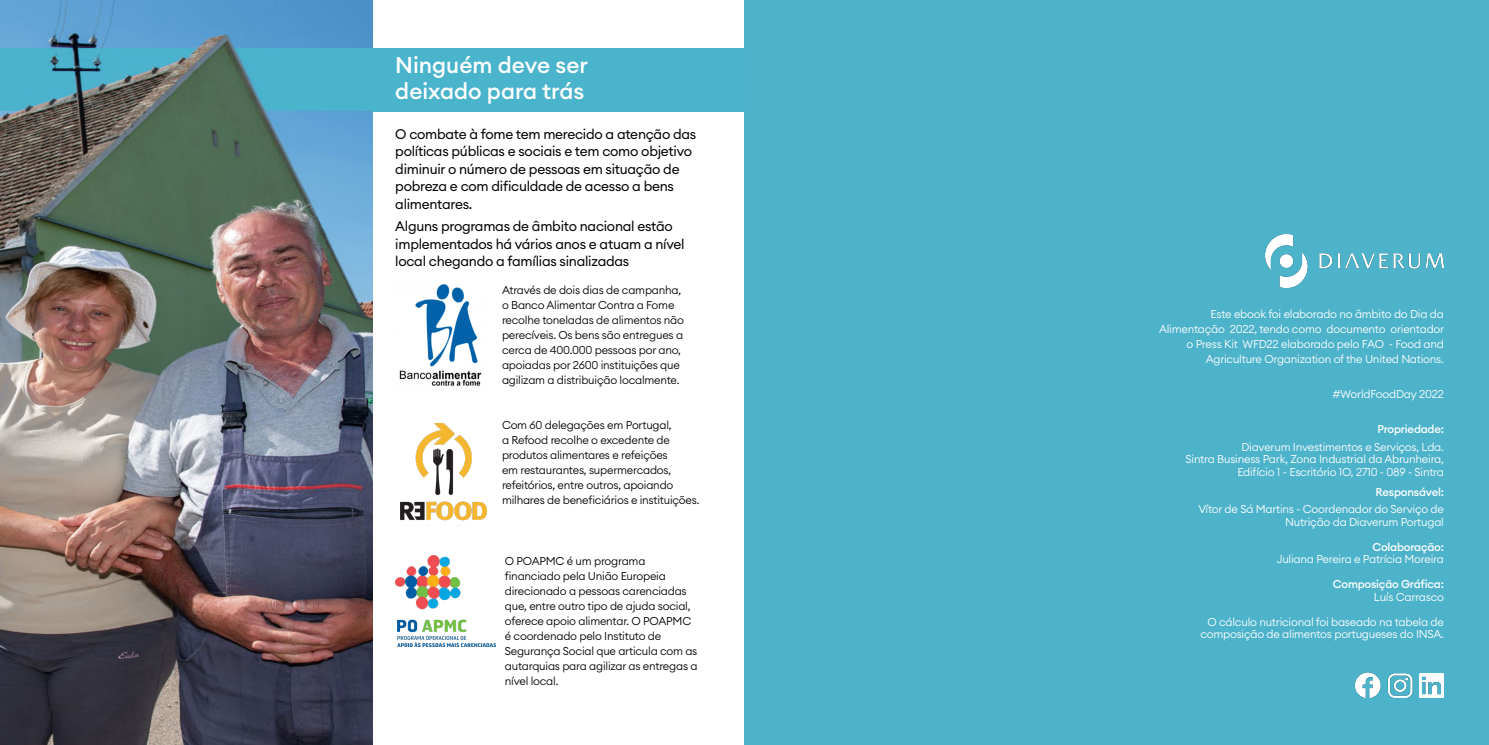
<style>
.page{position:relative;width:1489px;height:745px;background:#fff}
.page>*{position:absolute;margin:0;border:0;box-sizing:border-box;transform-origin:0 0}
.t1{font:500 22.5px/26.2px "Euclid Circular A";color:#fff}
.t2{font:13.75px/17.5px "Euclid Circular A";letter-spacing:-.02em;color:#000}
.t3{font:300 11.25px/15px "Euclid Circular A";letter-spacing:-.02em;color:#000}
.t4{font:300 11.25px/15px "Euclid Circular A";letter-spacing:-.02em;color:#fff;text-align:right}
.t5{font:500 11.25px "Euclid Circular A";letter-spacing:-.02em;color:#fff}
</style>
<div class="page">
<div style="left:744px;top:0;width:744px;height:744px;background:#4db3ca"></div>
<img style="left:0;top:0;width:372px;height:744px">
<div style="left:372px;top:48px;width:372px;height:63px;background:#4ab4cc"></div>
<img style="left:399px;top:284px;width:83px;height:102px">
<img style="left:415px;top:423px;width:57px;height:63px">
<img style="left:400px;top:486px;width:88px;height:35px">
<img style="left:395px;top:555px;width:66px;height:53px">
<img style="left:397px;top:608px;width:99px;height:38px">
<img style="left:1354px;top:672px;width:27px;height:27px">
<img style="left:1387px;top:673px;width:26px;height:25px">
<img style="left:1419px;top:673px;width:24px;height:24px">
<img style="left:1265px;top:234px;width:178px;height:53px">
<p class="t1" style="left:395px;top:52px;width:194px">Ninguém deve ser deixado para trás</p>
<p class="t2" style="left:395px;top:125px;width:302px">O combate à fome tem merecido a atenção das políticas públicas e sociais e tem como objetivo diminuir o número de pessoas em situação de pobreza e com dificuldade de acesso a bens alimentares.</p>
<p class="t2" style="left:395px;top:217px;width:291px">Alguns programas de âmbito nacional estão implementados há vários anos e atuam a nível local chegando a famílias sinalizadas</p>
<p class="t3" style="left:502px;top:282px;width:183px">Através de dois dias de campanha, o Banco Alimentar Contra a Fome recolhe toneladas de alimentos não perecíveis. Os bens são entregues a cerca de 400.000 pessoas por ano, apoiadas por 2600 instituições que agilizam a distribuição localmente.</p>
<p class="t3" style="left:502px;top:417px;width:199px">Com 60 delegações em Portugal,<br>a Refood recolhe o excedente de produtos alimentares e refeições<br>em restaurantes, supermercados, refeitórios, entre outros, apoiando milhares de beneficiários e instituições.</p>
<p class="t3" style="left:505px;top:553px;width:194px">O POAPMC é um programa financiado pela União Europeia direcionado a pessoas carenciadas que, entre outro tipo de ajuda social, oferece apoio alimentar. O POAPMC é coordenado pelo Instituto de<br>Segurança Social que articula com as autarquias para agilizar as entregas a nível local.</p>
<p class="t4" style="left:1158px;top:306px;width:287px">Este ebook foi elaborado no âmbito do Dia da Alimentação 2022, tendo como documento orientador o Press Kit WFD22 elaborado pelo FAO - Food and Agriculture Organization of the United Nations.</p>
<p class="t4" style="left:1332px;top:386px;width:113px">#WorldFoodDay 2022</p>
<p class="t5" style="left:1377px;top:421px;width:68px">Propriedade:</p>
<p class="t4" style="left:1241px;top:438px;width:204px">Diaverum Investimentos e Serviços, Lda.</p>
<p class="t4" style="left:1185px;top:452px;width:260px;line-height:12.5px">Sintra Business Park, Zona Industrial da Abrunheira,<br>Edifício 1 - Escritório 1O, 2710 - 089 - Sintra</p>
<p class="t5" style="left:1375px;top:484px;width:70px">Responsável:</p>
<p class="t4" style="left:1198px;top:502px;width:247px;line-height:12.5px">Vítor de Sá Martins - Coordenador do Serviço de<br>Nutrição da Diaverum Portugal</p>
<p class="t5" style="left:1372px;top:539px;width:73px">Colaboração:</p>
<p class="t4" style="left:1276px;top:551px;width:169px">Juliana Pereira e Patrícia Moreira</p>
<p class="t5" style="left:1332px;top:576px;width:113px">Composição Gráfica:</p>
<p class="t4" style="left:1373px;top:588px;width:72px">Luís Carrasco</p>
<p class="t4" style="left:1200px;top:615px;width:245px;line-height:12.5px">O cálculo nutricional foi baseado na tabela de composição de alimentos portugueses do INSA.</p>
</div>
